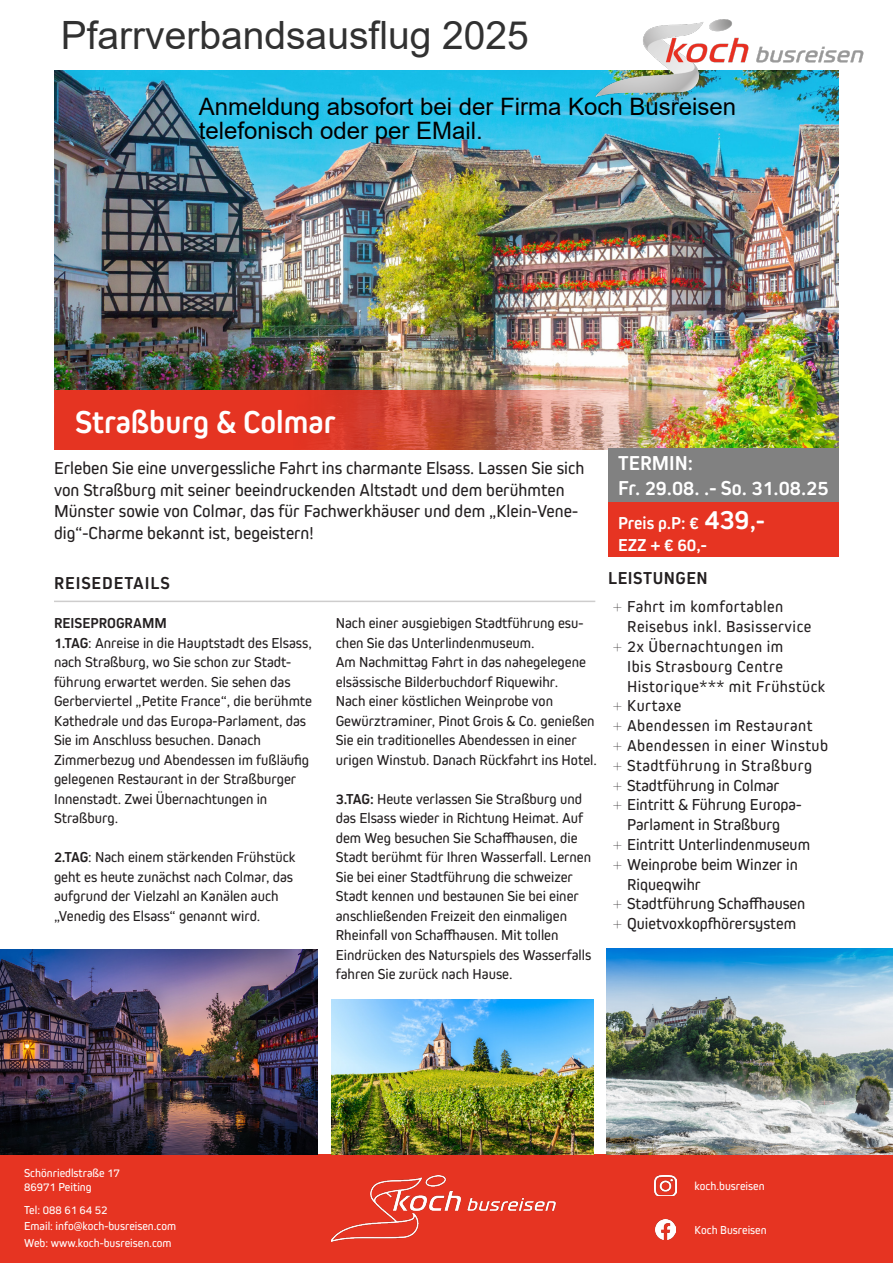
<style>
.page{position:relative;width:893px;height:1263px;background:#fff}
.page>*{position:absolute;margin:0;border:0;box-sizing:border-box;transform-origin:0 0}
.t1{font:39px "Arial";color:#313131}
.t2{font:700 33px "Kiro";color:#fff}
.t3{font:24px/24px "Arial";color:#000}
.t4{font:700 21px "Kiro";color:#fff}
.t5{font:18px/21.6px "Kiro";color:#231f20}
.t6{font:700 18px "Kiro";color:#fff}
.t7{font:700 18px "Kiro";letter-spacing:.04em;color:#231f20}
.t8{font:16.5px "Kiro";letter-spacing:.02em;color:#231f20}
.t9{font:16.5px/19.8px "Kiro";color:#231f20}
.t10{font:15px/19.5px "Kiro";color:#231f20}
.t11{font:700 15px "Kiro";color:#231f20}
.t12{font:12px "Kiro";color:#fff}
.s1{font-size:28.5px}
.s2{font-size:25.5px}
.s3{font-weight:700}
.s4{font-weight:100}
</style>
<div class="page">
<div style="left:0;top:1154px;width:893px;height:109px;background:#e63422"></div>
<img style="left:0;top:949px;width:318px;height:205px">
<img style="left:54px;top:70px;width:785px;height:380px">
<img style="left:55px;top:390px;width:784px;height:60px">
<div style="left:608px;top:449px;width:231px;height:54px;background:#818181"></div>
<hr style="left:54px;top:601px;width:541px;height:1px;background:#cecdcd">
<img style="left:595px;top:19px;width:269px;height:78px">
<img style="left:331px;top:999px;width:262px;height:155px">
<img style="left:331px;top:1175px;width:225px;height:66px">
<img style="left:655px;top:1175px;width:21px;height:21px">
<img style="left:655px;top:1219px;width:21px;height:21px">
<div style="left:608px;top:503px;width:231px;height:54px;background:#e63422"></div>
<img style="left:606px;top:949px;width:287px;height:205px">
<h1 class="t1" style="left:61px;top:9px;width:470px">Pfarrverbandsausflug 2025</h1>
<h3 class="t3" style="left:199px;top:94px;width:539px">Anmeldung absofort bei der Firma Koch Busreisen telefonisch oder per EMail.</h3>
<p class="t2" style="left:75px;top:402px;width:262px">Straßburg &amp; Colmar</p>
<p class="t5" style="left:54px;top:457px;width:532px">Erleben Sie eine unvergessliche Fahrt ins charmante Elsass. Lassen Sie sich von Straßburg mit seiner beeindruckenden Altstadt und dem berühmten Münster sowie von Colmar, das für Fachwerkhäuser und dem „Klein-Vene&shy;dig“-Charme bekannt ist, begeistern!</p>
<p class="t4" style="left:618px;top:451px;width:77px">TERMIN:</p>
<p class="t4" style="left:618px;top:476px;width:212px">Fr. 29.08. .- So. 31.08.25</p>
<p class="t6" style="left:618px;top:512px;width:148px">Preis p.P: € <span class="s1">439</span><span class="s2">,-</span></p>
<p class="t6" style="left:618px;top:534px;width:90px">EZZ + € 60,-</p>
<p class="t7" style="left:54px;top:572px;width:117px">REISEDETAILS</p>
<p class="t11" style="left:54px;top:614px;width:114px">REISEPROGRAMM</p>
<p class="t10" style="left:54px;top:633px;width:260px"><span class="s3">1.TAG</span>: Anreise in die Hauptstadt des Elsass, nach Straßburg, wo Sie schon zur Stadt&shy;führung erwartet werden. Sie sehen das Gerberviertel „Petite France“, die berühmte Kathedrale und das Europa-Parlament, das Sie im Anschluss besuchen. Danach</p>
<p class="t10" style="left:54px;top:750px;width:257px">Zimmerbezug und Abendessen im fußläufig gelegenen Restaurant in der Straßburger<br>Innenstadt. Zwei Übernachtungen in</p>
<p class="t10" style="left:54px;top:808px;width:66px">Straßburg.</p>
<p class="t10" style="left:54px;top:847px;width:243px"><span class="s3">2.TAG</span>: Nach einem stärkenden Frühstück geht es heute zunächst nach Colmar, das aufgrund der Vielzahl an Kanälen auch</p>
<p class="t10" style="left:54px;top:906px;width:208px">„Venedig des Elsass“ genannt wird.</p>
<p class="t10" style="left:336px;top:613px;width:249px">Nach einer ausgiebigen Stadtführung esu&shy;chen Sie das Unterlindenmuseum.</p>
<p class="t10" style="left:336px;top:652px;width:252px">Am Nachmittag Fahrt in das nahegelegene elsässische Bilderbuchdorf Riquewihr.</p>
<p class="t10" style="left:336px;top:691px;width:219px">Nach einer köstlichen Weinprobe von</p>
<p class="t10" style="left:336px;top:711px;width:263px">Gewürztraminer, Pinot Grois &amp; Co. genießen<br>Sie ein traditionelles Abendessen in einer urigen Winstub. Danach Rückfahrt ins Hotel.</p>
<p class="t10" style="left:336px;top:789px;width:257px"><span class="s3">3.TAG:</span> Heute verlassen Sie Straßburg und das Elsass wieder in Richtung Heimat. Auf dem Weg besuchen Sie Schaffhausen, die Stadt berühmt für Ihren Wasserfall. Lernen Sie bei einer Stadtführung die schweizer Stadt kennen und bestaunen Sie bei einer anschließenden Freizeit den einmaligen Rheinfall von Schaffhausen. Mit tollen</p>
<p class="t10" style="left:336px;top:945px;width:257px">Eindrücken des Naturspiels des Wasserfalls fahren Sie zurück nach Hause.</p>
<p class="t7" style="left:608px;top:567px;width:101px">LEISTUNGEN</p>
<p class="t8" style="left:613px;top:597px;width:172px"><span class="s4">+</span> Fahrt im komfortablen</p>
<p class="t8" style="left:627px;top:617px;width:186px">Reisebus inkl. Basisservice</p>
<p class="t8" style="left:613px;top:637px;width:172px"><span class="s4">+</span> 2x Übernachtungen im</p>
<p class="t8" style="left:627px;top:657px;width:158px">Ibis Strasbourg Centre</p>
<p class="t8" style="left:627px;top:676px;width:200px">Historique*** mit Frühstück</p>
<p class="t8" style="left:613px;top:696px;width:70px"><span class="s4">+</span> Kurtaxe</p>
<p class="t8" style="left:613px;top:716px;width:201px"><span class="s4">+</span> Abendessen im Restaurant</p>
<p class="t8" style="left:613px;top:736px;width:217px"><span class="s4">+</span> Abendessen in einer Winstub</p>
<p class="t8" style="left:613px;top:756px;width:201px"><span class="s4">+</span> Stadtführung in Straßburg</p>
<p class="t9" style="left:613px;top:775px;width:168px"><span class="s4">+</span> Stadtführung in Colmar</p>
<p class="t9" style="left:613px;top:794px;width:190px"><span class="s4">+</span> Eintritt &amp; Führung Europa-</p>
<p class="t9" style="left:627px;top:814px;width:155px">Parlament in Straßburg</p>
<p class="t9" style="left:613px;top:834px;width:198px"><span class="s4">+</span> Eintritt Unterlindenmuseum</p>
<p class="t9" style="left:627px;top:854px;width:172px;text-indent:-14px"><span class="s4">+</span> Weinprobe beim Winzer in<br>Riqueqwihr</p>
<p class="t9" style="left:613px;top:893px;width:194px"><span class="s4">+</span> Stadtführung Schaffhausen</p>
<p class="t9" style="left:613px;top:913px;width:184px"><span class="s4">+</span> Quietvoxkopfhörersystem</p>
<p class="t12" style="left:24px;top:1166px;width:97px">Schönriedlstraße 17</p>
<p class="t12" style="left:24px;top:1180px;width:69px">86971 Peiting</p>
<p class="t12" style="left:24px;top:1203px;width:85px">Tel: 088 61 64 52</p>
<p class="t12" style="left:24px;top:1219px;width:154px">Email: info@koch-busreisen.com</p>
<p class="t12" style="left:24px;top:1236px;width:149px">Web: www.koch-busreisen.com</p>
<p class="t12" style="left:694px;top:1179px;width:72px">koch.busreisen</p>
<p class="t12" style="left:694px;top:1223px;width:74px">Koch Busreisen</p>
</div>
